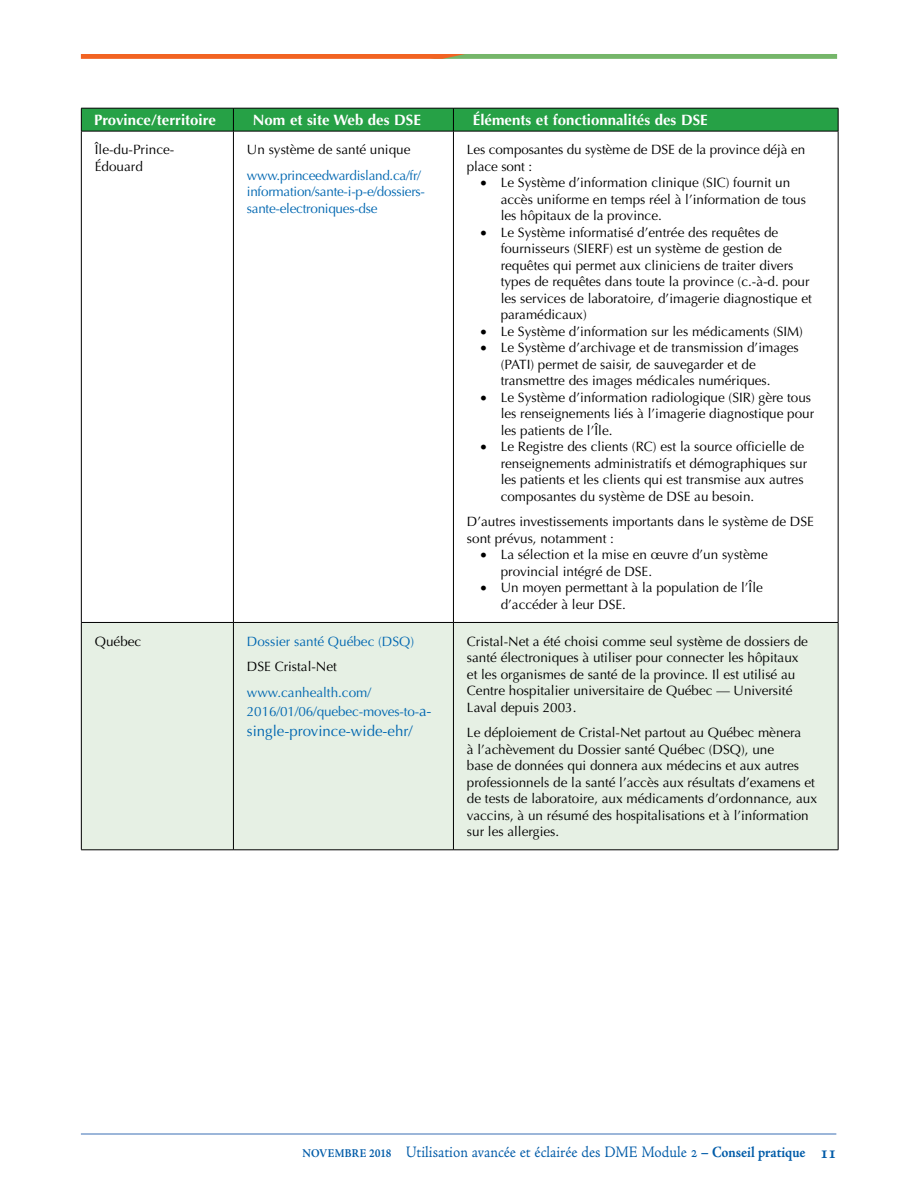
<style>
.page{position:relative;width:918px;height:1188px;background:#fff}
.page>*{position:absolute;margin:0;border:0;box-sizing:border-box;transform-origin:0 0}
.t1{font:15.75px "Adobe Jenson Pro Lt Capt";color:#005ba8;scale:.9 1}
.t2{font:700 15px "Optima";color:#fff}
.t3{font:15px "Optima";color:#0067b1}
.t4{font:13.5px/16.5px "Optima";color:#000}
.t5{font:13.5px/16.5px "Optima";letter-spacing:-.02em;color:#0067b1}
.t6{font:13.5px "Optima";color:#0067b1}
.s1{font-size:15px}
.s2{font-family:"Adobe Jenson Pro";font-weight:700;font-size:12px}
.s3{font-family:"Adobe Jenson Pro";font-weight:700}
.s4{font-family:"Adobe Jenson Pro";font-weight:700;font-size:18px}
</style>
<div class="page">
<hr style="left:81px;top:1134px;width:755px;height:1px;background:#3b6fb4">
<svg style="left:81px;top:54px;width:756px;height:5px;background:#b4904b"></svg>
<div style="left:82px;top:623px;width:756px;height:227px;background:#e6f0e4"></div>
<svg style="left:81px;top:108px;width:758px;height:23px;background:#249842"></svg>
<hr style="left:81px;top:131px;width:152px;height:1px;background:#000">
<hr style="left:81px;top:131px;width:1px;height:491px;background:#000">
<hr style="left:233px;top:131px;width:220px;height:1px;background:#000">
<hr style="left:233px;top:131px;width:1px;height:491px;background:#000">
<hr style="left:453px;top:131px;width:385px;height:1px;background:#000">
<hr style="left:453px;top:131px;width:1px;height:491px;background:#000">
<hr style="left:838px;top:131px;width:1px;height:491px;background:#000">
<hr style="left:81px;top:622px;width:152px;height:1px;background:#000">
<hr style="left:81px;top:623px;width:1px;height:227px;background:#000">
<hr style="left:233px;top:622px;width:220px;height:1px;background:#000">
<hr style="left:233px;top:623px;width:1px;height:227px;background:#000">
<hr style="left:453px;top:622px;width:385px;height:1px;background:#000">
<hr style="left:453px;top:623px;width:1px;height:227px;background:#000">
<hr style="left:838px;top:623px;width:1px;height:227px;background:#000">
<hr style="left:81px;top:850px;width:152px;height:1px;background:#000">
<hr style="left:233px;top:850px;width:220px;height:1px;background:#000">
<hr style="left:453px;top:850px;width:385px;height:1px;background:#000">
<p class="t2" style="left:94px;top:111px;width:123px">Province/territoire</p>
<p class="t2" style="left:253px;top:111px;width:169px">Nom et site Web des DSE</p>
<p class="t2" style="left:473px;top:111px;width:236px">Éléments et fonctionnalités des DSE</p>
<p class="t4" style="left:95px;top:142px;width:81px">Île-du-Prince-<br>Édouard</p>
<p class="t4" style="left:247px;top:142px;width:165px">Un système de santé unique</p>
<p class="t5" style="left:247px;top:167px;width:180px">www.princeedwardisland.ca/fr/ information/sante-i-p-e/dossiers&shy;sante-electroniques-dse</p>
<p class="t4" style="left:467px;top:142px;width:340px">Les composantes du système de DSE de la province déjà en place sont :</p>
<p class="t4" style="left:501px;top:175px;width:307px;text-indent:-20px">• Le Système d’information clinique (SIC) fournit un accès uniforme en temps réel à l’information de tous les hôpitaux de la province.</p>
<p class="t4" style="left:501px;top:224px;width:313px;text-indent:-20px">• Le Système informatisé d’entrée des requêtes de fournisseurs (SIERF) est un système de gestion de requêtes qui permet aux cliniciens de traiter divers types de requêtes dans toute la province (c.-à-d. pour les services de laboratoire, d’imagerie diagnostique et paramédicaux)</p>
<p class="t4" style="left:480px;top:323px;width:324px">• Le Système d’information sur les médicaments (SIM)</p>
<p class="t4" style="left:501px;top:340px;width:300px;text-indent:-20px">• Le Système d’archivage et de transmission d’images (PATI) permet de saisir, de sauvegarder et de transmettre des images médicales numériques.</p>
<p class="t4" style="left:501px;top:389px;width:315px;text-indent:-20px">• Le Système d’information radiologique (SIR) gère tous les renseignements liés à l’imagerie diagnostique pour les patients de l’Île.</p>
<p class="t4" style="left:501px;top:439px;width:308px;text-indent:-20px">• Le Registre des clients (RC) est la source officielle de renseignements administratifs et démographiques sur les patients et les clients qui est transmise aux autres composantes du système de DSE au besoin.</p>
<p class="t4" style="left:467px;top:514px;width:349px">D’autres investissements importants dans le système de DSE sont prévus, notamment :</p>
<p class="t4" style="left:501px;top:547px;width:269px;text-indent:-20px">• La sélection et la mise en œuvre d’un système provincial intégré de DSE.</p>
<p class="t4" style="left:501px;top:580px;width:264px;text-indent:-20px">• Un moyen permettant à la population de l’Île d’accéder à leur DSE.</p>
<p class="t4" style="left:95px;top:633px;width:48px">Québec</p>
<p class="t6" style="left:247px;top:633px;width:169px">Dossier santé Québec (DSQ)</p>
<p class="t4" style="left:247px;top:659px;width:92px">DSE Cristal-Net</p>
<p class="t5" style="left:247px;top:683px;width:186px;line-height:19.5px">www.canhealth.com/<br>2016/01/06/quebec-moves-to-<span class="s1">a-</span></p>
<p class="t3" style="left:247px;top:722px;width:167px">single-province-wide-ehr/</p>
<p class="t4" style="left:467px;top:633px;width:343px">Cristal-Net a été choisi comme seul système de dossiers de santé électroniques à utiliser pour connecter les hôpitaux et les organismes de santé de la province. Il est utilisé au Centre hospitalier universitaire de Québec — Université Laval depuis 2003.</p>
<p class="t4" style="left:467px;top:725px;width:352px">Le déploiement de Cristal-Net partout au Québec mènera<br>à l’achèvement du Dossier santé Québec (DSQ), une<br>base de données qui donnera aux médecins et aux autres professionnels de la santé l’accès aux résultats d’examens et de tests de laboratoire, aux médicaments d’ordonnance, aux vaccins, à un résumé des hospitalisations et à l’information sur les allergies.</p>
<p class="t1" style="left:302px;top:1143px;width:595px"><span class="s2">NOVEMBRE 2018</span> Utilisation avancée et éclairée des DME Module 2 <span class="s3">– Conseil pratique</span> <span class="s4">11</span></p>
</div>
